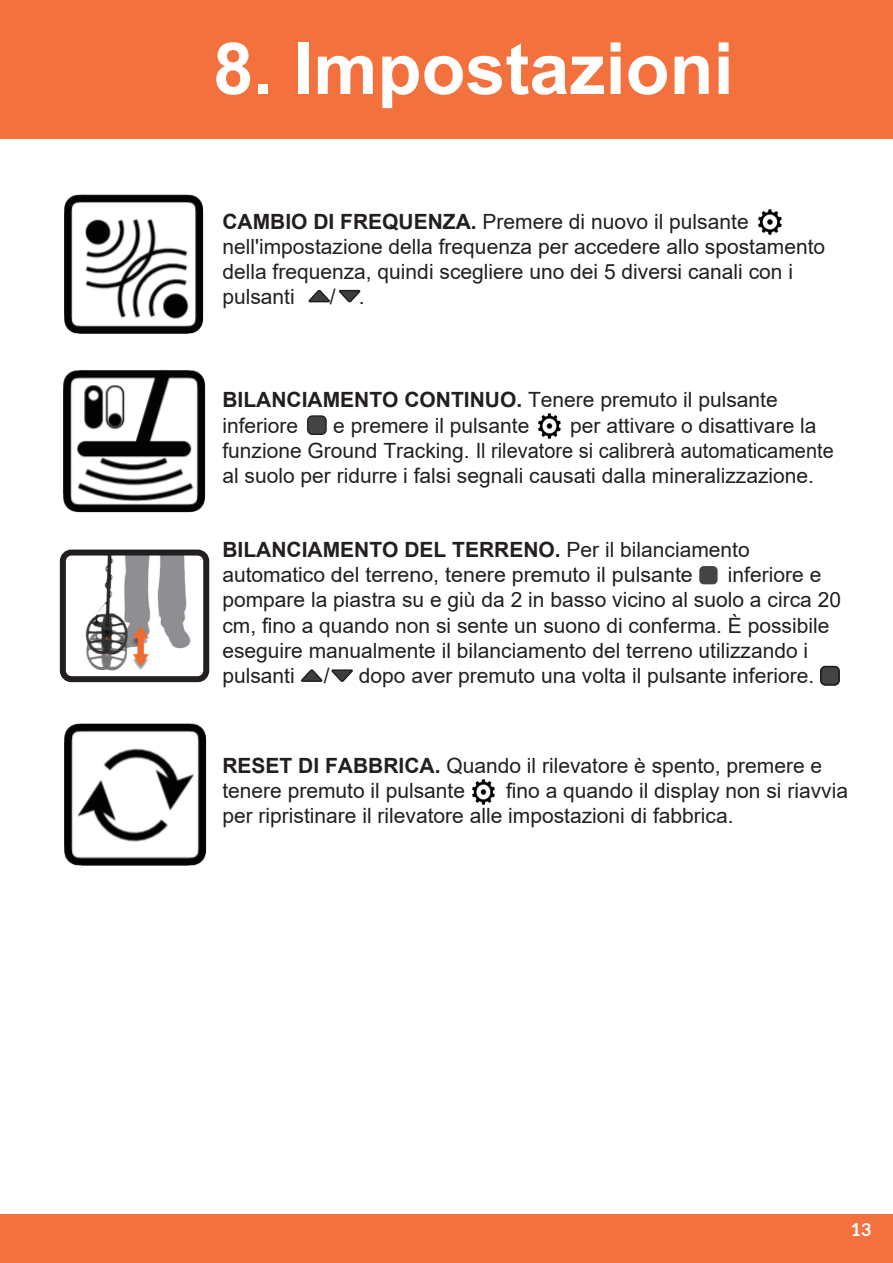
<style>
.page{position:relative;width:893px;height:1263px;background:#fff}
.page>*{position:absolute;margin:0;border:0;box-sizing:border-box;transform-origin:0 0}
.t1{font:700 72px "Arial";color:#fff}
.t2{font:21px/25.3px "Arial";color:#231f20}
.t3{font:700 18px "Lato";color:#fff}
.s1{font-weight:700}
</style>
<div class="page">
<div style="left:0;top:1215px;width:893px;height:48px;background:#f3713e"></div>
<img style="left:63px;top:369px;width:143px;height:143px">
<img style="left:64px;top:724px;width:142px;height:142px">
<img style="left:64px;top:194px;width:139px;height:140px">
<div style="left:821px;top:666px;width:18px;height:19px;background:#444;border-radius:5px"></div>
<svg style="left:301px;top:669px;width:22px;height:13px"></svg>
<svg style="left:331px;top:669px;width:22px;height:13px"></svg>
<img style="left:472px;top:780px;width:23px;height:24px">
<img style="left:67px;top:556px;width:135px;height:115px">
<div style="left:60px;top:549px;width:149px;height:133px;border:6px solid #231f20;border-radius:9px"></div>
<div style="left:0;top:0;width:893px;height:138px;background:#f3713c"></div>
<img style="left:759px;top:210px;width:22px;height:24px">
<svg style="left:308px;top:290px;width:22px;height:13px"></svg>
<svg style="left:338px;top:289px;width:23px;height:14px"></svg>
<div style="left:308px;top:416px;width:18px;height:18px;background:#444;border-radius:5px"></div>
<div style="left:307px;top:415px;width:20px;height:20px;border:1px solid #231f20;border-radius:5px"></div>
<img style="left:538px;top:414px;width:23px;height:24px">
<div style="left:699px;top:566px;width:19px;height:18px;background:#444;border-radius:5px"></div>
<div style="left:820px;top:666px;width:20px;height:19px;border:1px solid #231f20;border-radius:5px"></div>
<p class="t1" style="left:213px;top:18px;width:522px">8. Impostazioni</p>
<p class="t2" style="left:222px;top:208px;width:604px"><span class="s1">CAMBIO DI FREQUENZA.</span> Premere di nuovo il pulsante nell'impostazione della frequenza per accedere allo spostamento della frequenza, quindi scegliere uno dei 5 diversi canali con i pulsanti</p>
<p class="t2" style="left:330px;top:284px;width:37px">/ .</p>
<p class="t2" style="left:222px;top:387px;width:557px"><span class="s1">BILANCIAMENTO CONTINUO.</span> Tenere premuto il pulsante inferiore</p>
<p class="t2" style="left:222px;top:412px;width:613px;text-indent:348px">per attivare o disattivare la funzione Ground Tracking. Il rilevatore si calibrerà automaticamente al suolo per ridurre i falsi segnali causati dalla mineralizzazione.</p>
<p class="t2" style="left:333px;top:412px;width:198px">e premere il pulsante</p>
<p class="t2" style="left:222px;top:537px;width:529px"><span class="s1">BILANCIAMENTO DEL TERRENO.</span> Per il bilanciamento automatico del terreno, tenere premuto il pulsante</p>
<p class="t2" style="left:222px;top:562px;width:620px;text-indent:506px">inferiore e pompare la piastra su e giù da 2 in basso vicino al suolo a circa 20 cm, fino a quando non si sente un suono di conferma. È possibile eseguire manualmente il bilanciamento del terreno utilizzando i pulsanti</p>
<p class="t2" style="left:324px;top:663px;width:7px">/</p>
<p class="t2" style="left:359px;top:663px;width:457px">dopo aver premuto una volta il pulsante inferiore.</p>
<p class="t2" style="left:222px;top:753px;width:601px"><span class="s1">RESET DI FABBRICA.</span> Quando il rilevatore è spento, premere e tenere premuto il pulsante</p>
<p class="t2" style="left:222px;top:778px;width:627px;text-indent:284px">fino a quando il display non si riavvia per ripristinare il rilevatore alle impostazioni di fabbrica.</p>
<p class="t3" style="left:851px;top:1216px;width:22px">13</p>
</div>
